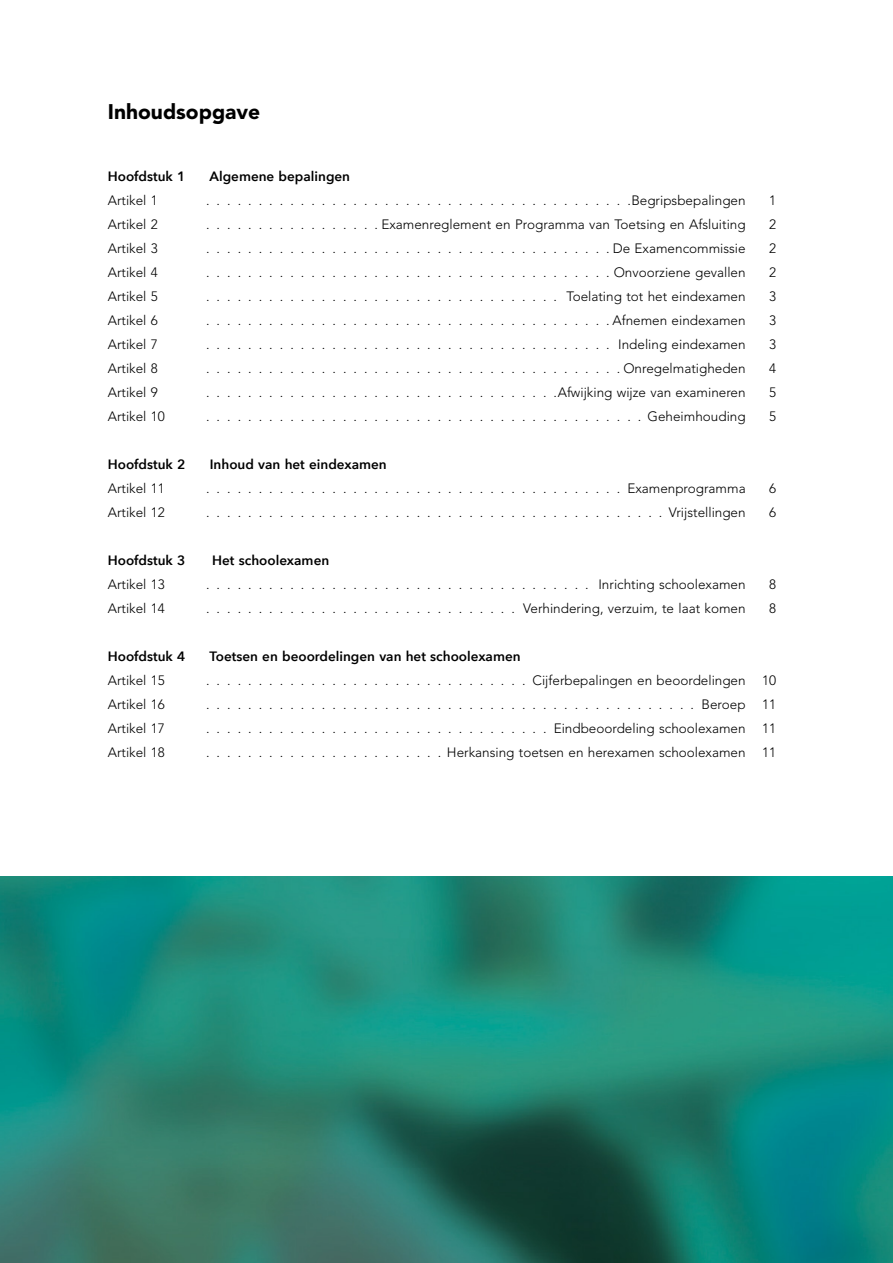
<style>
.page{position:relative;width:893px;height:1263px;background:#fff}
.page>*{position:absolute;margin:0;border:0;box-sizing:border-box;transform-origin:0 0}
.t1{font:900 21px "Avenir LT Std";color:#000}
.t2{font:300 13.5px "Avenir LT Std";color:#000}
.t3{font:600 13.5px "Avenir Next";color:#000}
</style>
<div class="page">
<img style="left:0;top:876px;width:893px;height:387px">
<h1 class="t1" style="left:108px;top:99px;width:154px">Inhoudsopgave</h1>
<p class="t3" style="left:108px;top:164px;width:79px">Hoofdstuk 1</p>
<p class="t3" style="left:210px;top:164px;width:142px">Algemene bepalingen</p>
<p class="t2" style="left:108px;top:192px;width:52px">Artikel 1</p>
<p class="t2" style="left:206px;top:192px;width:541px">. . . . . . . . . . . . . . . . . . . . . . . . . . . . . . . . . . . . . . . . Begripsbepalingen</p>
<p class="t2" style="left:769px;top:192px;width:9px">1</p>
<p class="t2" style="left:108px;top:216px;width:52px">Artikel 2</p>
<p class="t2" style="left:206px;top:216px;width:541px">. . . . . . . . . . . . . . . . . Examenreglement en Programma van Toetsing en Afsluiting</p>
<p class="t2" style="left:769px;top:216px;width:9px">2</p>
<p class="t2" style="left:108px;top:240px;width:52px">Artikel 3</p>
<p class="t2" style="left:206px;top:240px;width:541px">. . . . . . . . . . . . . . . . . . . . . . . . . . . . . . . . . . . . . . De Examencommissie</p>
<p class="t2" style="left:769px;top:240px;width:9px">2</p>
<p class="t2" style="left:108px;top:264px;width:52px">Artikel 4</p>
<p class="t2" style="left:206px;top:264px;width:541px">. . . . . . . . . . . . . . . . . . . . . . . . . . . . . . . . . . . . . . . Onvoorziene gevallen</p>
<p class="t2" style="left:769px;top:264px;width:9px">2</p>
<p class="t2" style="left:108px;top:288px;width:52px">Artikel 5</p>
<p class="t2" style="left:206px;top:288px;width:541px">. . . . . . . . . . . . . . . . . . . . . . . . . . . . . . . . . . Toelating tot het eindexamen</p>
<p class="t2" style="left:769px;top:288px;width:9px">3</p>
<p class="t2" style="left:108px;top:312px;width:52px">Artikel 6</p>
<p class="t2" style="left:206px;top:312px;width:541px">. . . . . . . . . . . . . . . . . . . . . . . . . . . . . . . . . . . . . . Afnemen eindexamen</p>
<p class="t2" style="left:769px;top:312px;width:9px">3</p>
<p class="t2" style="left:108px;top:336px;width:52px">Artikel 7</p>
<p class="t2" style="left:206px;top:336px;width:541px">. . . . . . . . . . . . . . . . . . . . . . . . . . . . . . . . . . . . . . . Indeling eindexamen</p>
<p class="t2" style="left:769px;top:336px;width:9px">3</p>
<p class="t2" style="left:108px;top:360px;width:52px">Artikel 8</p>
<p class="t2" style="left:206px;top:360px;width:541px">. . . . . . . . . . . . . . . . . . . . . . . . . . . . . . . . . . . . . . . Onregelmatigheden</p>
<p class="t2" style="left:769px;top:360px;width:9px">4</p>
<p class="t2" style="left:108px;top:384px;width:52px">Artikel 9</p>
<p class="t2" style="left:206px;top:384px;width:541px">. . . . . . . . . . . . . . . . . . . . . . . . . . . . . . . . . Afwijking wijze van examineren</p>
<p class="t2" style="left:769px;top:384px;width:9px">5</p>
<p class="t2" style="left:108px;top:408px;width:59px">Artikel 10</p>
<p class="t2" style="left:206px;top:408px;width:541px">. . . . . . . . . . . . . . . . . . . . . . . . . . . . . . . . . . . . . . . . . . Geheimhouding</p>
<p class="t2" style="left:769px;top:408px;width:9px">5</p>
<p class="t3" style="left:108px;top:452px;width:79px">Hoofdstuk 2</p>
<p class="t3" style="left:210px;top:452px;width:178px">Inhoud van het eindexamen</p>
<p class="t2" style="left:108px;top:480px;width:59px">Artikel 11</p>
<p class="t2" style="left:206px;top:480px;width:541px">. . . . . . . . . . . . . . . . . . . . . . . . . . . . . . . . . . . . . . . . Examenprogramma</p>
<p class="t2" style="left:769px;top:480px;width:9px">6</p>
<p class="t2" style="left:108px;top:504px;width:59px">Artikel 12</p>
<p class="t2" style="left:206px;top:504px;width:541px">. . . . . . . . . . . . . . . . . . . . . . . . . . . . . . . . . . . . . . . . . . . . Vrijstellingen</p>
<p class="t2" style="left:769px;top:504px;width:9px">6</p>
<p class="t3" style="left:108px;top:548px;width:79px">Hoofdstuk 3</p>
<p class="t3" style="left:212px;top:548px;width:118px">Het schoolexamen</p>
<p class="t2" style="left:108px;top:576px;width:59px">Artikel 13</p>
<p class="t2" style="left:206px;top:576px;width:541px">. . . . . . . . . . . . . . . . . . . . . . . . . . . . . . . . . . . . . Inrichting schoolexamen</p>
<p class="t2" style="left:769px;top:576px;width:9px">8</p>
<p class="t2" style="left:108px;top:600px;width:59px">Artikel 14</p>
<p class="t2" style="left:206px;top:600px;width:541px">. . . . . . . . . . . . . . . . . . . . . . . . . . . . . . Verhindering, verzuim, te laat komen</p>
<p class="t2" style="left:769px;top:600px;width:9px">8</p>
<p class="t3" style="left:108px;top:644px;width:79px">Hoofdstuk 4</p>
<p class="t3" style="left:210px;top:644px;width:313px">Toetsen en beoordelingen van het schoolexamen</p>
<p class="t2" style="left:108px;top:672px;width:59px">Artikel 15</p>
<p class="t2" style="left:206px;top:672px;width:571px">. . . . . . . . . . . . . . . . . . . . . . . . . . . . . . . Cijferbepalingen en beoordelingen 10</p>
<p class="t2" style="left:108px;top:696px;width:59px">Artikel 16</p>
<p class="t2" style="left:206px;top:696px;width:571px">. . . . . . . . . . . . . . . . . . . . . . . . . . . . . . . . . . . . . . . . . . . . . . . Beroep 11</p>
<p class="t2" style="left:108px;top:720px;width:59px">Artikel 17</p>
<p class="t2" style="left:206px;top:720px;width:571px">. . . . . . . . . . . . . . . . . . . . . . . . . . . . . . . . . Eindbeoordeling schoolexamen 11</p>
<p class="t2" style="left:108px;top:744px;width:59px">Artikel 18</p>
<p class="t2" style="left:206px;top:744px;width:571px">. . . . . . . . . . . . . . . . . . . . . . . Herkansing toetsen en herexamen schoolexamen 11</p>
</div>
